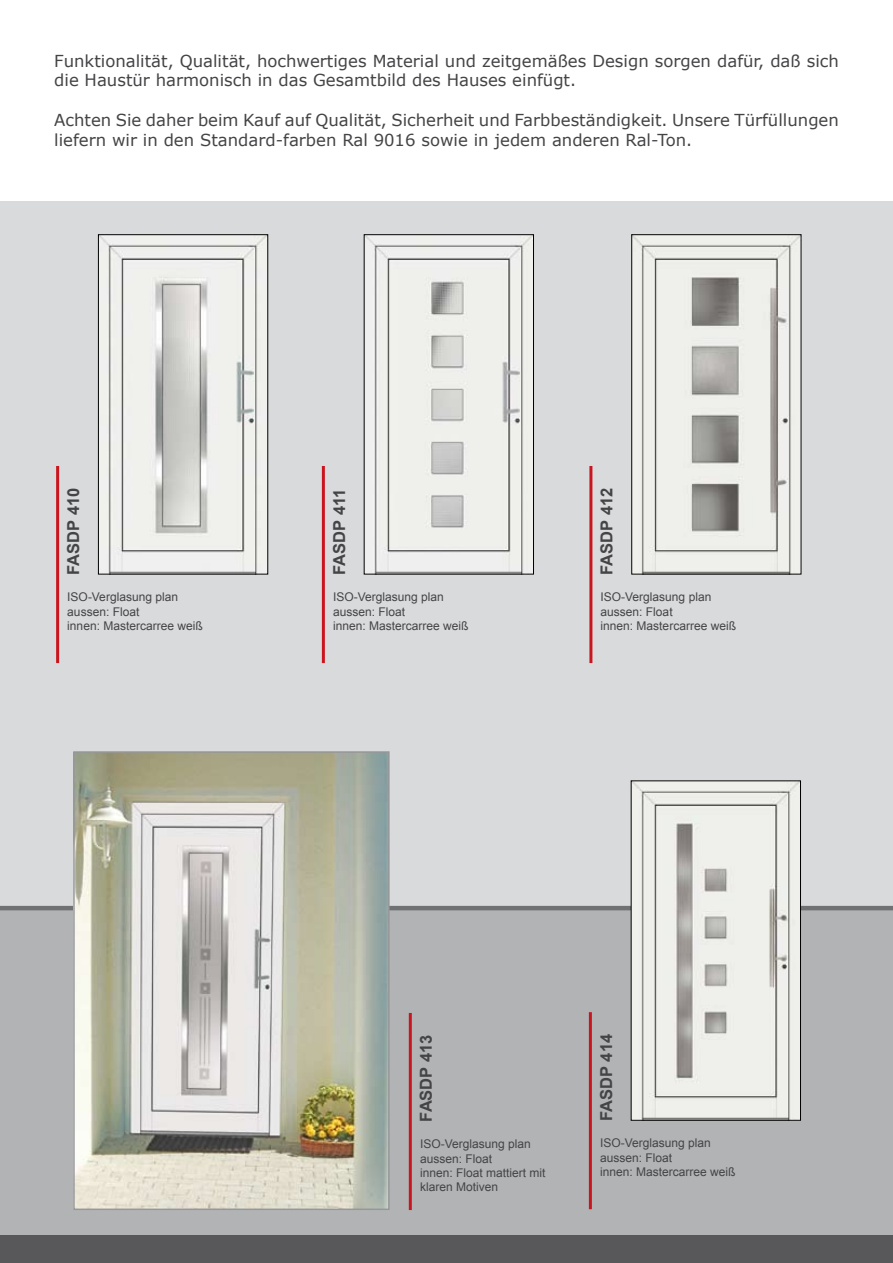
<style>
.page{position:relative;width:893px;height:1263px;background:#d9dadb}
.page>*{position:absolute;margin:0;border:0;box-sizing:border-box;transform-origin:0 0}
.t1{font:16.5px/19.8px "Verdana";color:#444446}
.t2{font:700 16.5px "Arial";color:#444446}
.t3{font:12px/14.4px "Arial";color:#444446}
</style>
<div class="page">
<div style="left:0;top:907px;width:893px;height:340px;background:#b1b3b4"></div>
<hr style="left:0;top:906px;width:893px;height:4px;background:#707173">
<div style="left:0;top:0;width:893px;height:201px;background:#fff"></div>
<img style="left:76px;top:754px;width:311px;height:453px">
<div style="left:73px;top:751px;width:317px;height:459px;border:2px solid #969799"></div>
<hr style="left:409px;top:1013px;width:3px;height:197px;background:#ca151f">
<hr style="left:589px;top:1012px;width:3px;height:197px;background:#ca151f">
<img style="left:633px;top:782px;width:166px;height:337px">
<div style="left:631px;top:780px;width:170px;height:341px;border:1px solid #000"></div>
<hr style="left:589px;top:466px;width:3px;height:197px;background:#ca151f">
<img style="left:633px;top:236px;width:166px;height:336px">
<div style="left:631px;top:234px;width:170px;height:340px;border:1px solid #000"></div>
<hr style="left:322px;top:466px;width:3px;height:197px;background:#ca151f">
<img style="left:366px;top:236px;width:166px;height:336px">
<div style="left:364px;top:234px;width:170px;height:340px;border:1px solid #000"></div>
<hr style="left:56px;top:466px;width:3px;height:197px;background:#ca151f">
<img style="left:100px;top:236px;width:166px;height:336px">
<div style="left:98px;top:234px;width:170px;height:340px;border:1px solid #000"></div>
<div style="left:0;top:1235px;width:893px;height:28px;background:#58585a"></div>
<p class="t1" style="left:54px;top:51px;width:786px">Funktionalität, Qualität, hochwertiges Material und zeitgemäßes Design sorgen dafür, daß sich die Haustür harmonisch in das Gesamtbild des Hauses einfügt.</p>
<p class="t1" style="left:54px;top:110px;width:786px">Achten Sie daher beim Kauf auf Qualität, Sicherheit und Farbbeständigkeit. Unsere Türfüllungen liefern wir in den Standard-farben Ral 9016 sowie in jedem anderen Ral-Ton.</p>
<p class="t2" style="left:63px;top:575px;width:88px;rotate:-90deg">FASDP 410</p>
<p class="t3" style="left:67px;top:590px;width:137px">ISO-Verglasung plan aussen: Float<br>innen: Mastercarree weiß</p>
<p class="t2" style="left:328px;top:575px;width:87px;rotate:-90deg">FASDP 411</p>
<p class="t3" style="left:333px;top:590px;width:137px">ISO-Verglasung plan aussen: Float<br>innen: Mastercarree weiß</p>
<p class="t2" style="left:596px;top:575px;width:88px;rotate:-90deg">FASDP 412</p>
<p class="t3" style="left:601px;top:590px;width:137px">ISO-Verglasung plan aussen: Float<br>innen: Mastercarree weiß</p>
<p class="t2" style="left:415px;top:1122px;width:88px;rotate:-90deg">FASDP 413</p>
<p class="t3" style="left:420px;top:1137px;width:127px">ISO-Verglasung plan aussen: Float<br>innen: Float mattiert mit klaren Motiven</p>
<p class="t2" style="left:595px;top:1121px;width:88px;rotate:-90deg">FASDP 414</p>
<p class="t3" style="left:600px;top:1136px;width:137px">ISO-Verglasung plan aussen: Float<br>innen: Mastercarree weiß</p>
</div>
